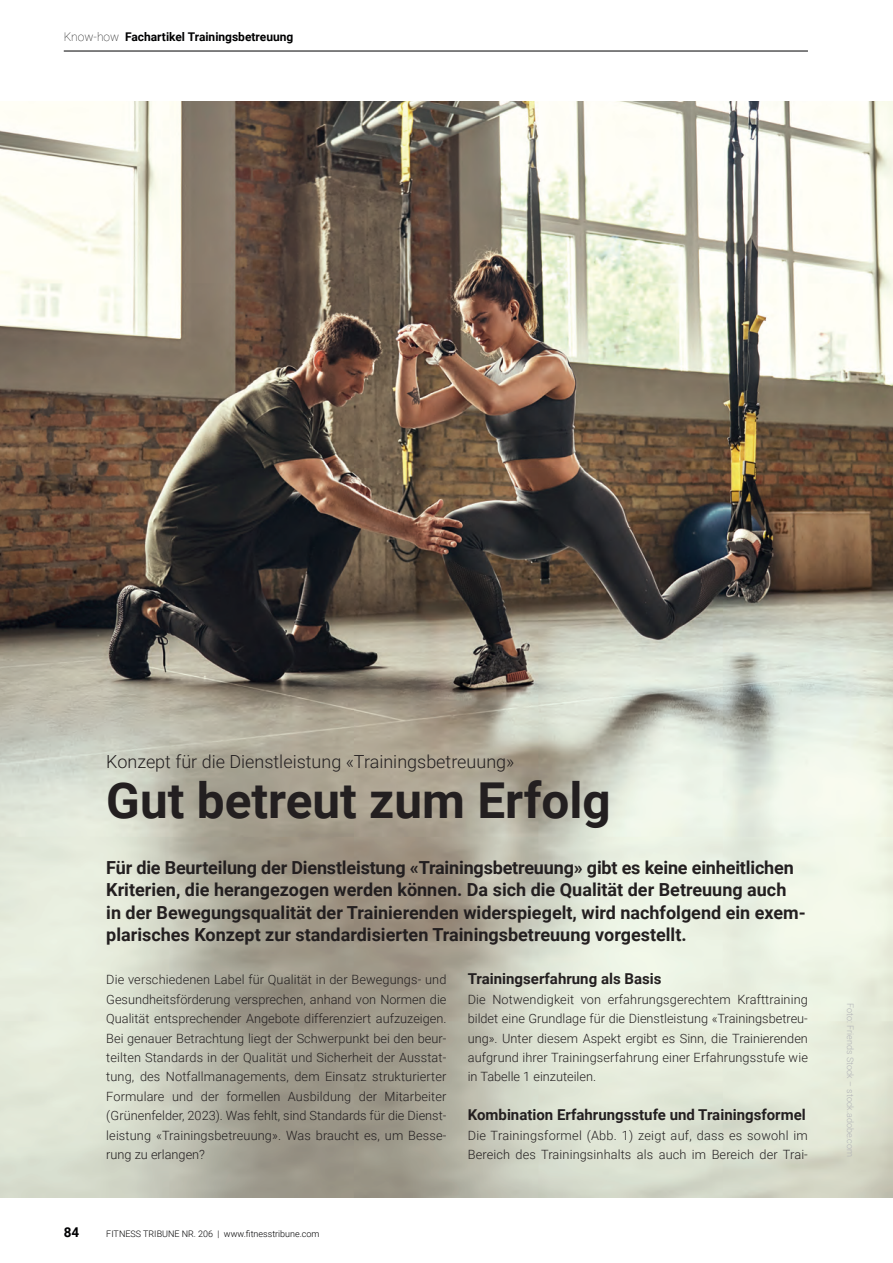
<style>
.page{position:relative;width:893px;height:1263px;background:#fff}
.page>*{position:absolute;margin:0;border:0;box-sizing:border-box;transform-origin:0 0}
.t1{font:700 49.5px "Roboto";color:#231f20}
.t2{font:700 18px/22.5px "Roboto";color:#231f20}
.t3{font:300 18px "Roboto";color:#231f20}
.t4{font:700 15px "Roboto";color:#231f20}
.t5{font:700 13.5px "Roboto";color:#000002}
.t6{font:300 12.75px/19.4px "Roboto";letter-spacing:.01em;color:#231f20;text-align:justify}
.t7{font:700 12px "Roboto";color:#000002}
.t8{font:300 9px "Roboto";color:#000002}
.t9{font:300 9px "Roboto";color:#b2b3b7}
.s1{font-weight:100}
</style>
<div class="page">
<hr style="left:64px;top:51px;width:744px;height:1px;background:#000002">
<img style="left:0;top:101px;width:893px;height:1097px">
<p class="t7" style="left:64px;top:28px;width:231px"><span class="s1">Know-how</span> Fachartikel Trainingsbetreuung</p>
<h2 class="t3" style="left:106px;top:749px;width:410px">Konzept für die Dienstleistung «Trainingsbetreuung»</h2>
<h1 class="t1" style="left:106px;top:765px;width:506px">Gut betreut zum Erfolg</h1>
<p class="t2" style="left:106px;top:855px;width:701px">Für die Beurteilung der Dienstleistung «Trainingsbetreuung» gibt es keine einheitlichen Kriterien, die herangezogen werden können. Da sich die Qualität der Betreuung auch<br>in der Bewegungsqualität der Trainierenden widerspiegelt, wird nachfolgend ein exem&shy;plarisches Konzept zur standardisierten Trainingsbetreuung vorgestellt.</p>
<p class="t6" style="left:106px;top:970px;width:342px">Die verschiedenen Label für Qualität in der Bewegungs- und Gesundheitsförderung versprechen, anhand von Normen die Qualität entsprechender Angebote differenziert aufzuzeigen.<br>Bei genauer Betrachtung liegt der Schwerpunkt bei den beur&shy;teilten Standards in der Qualität und Sicherheit der Ausstat&shy;tung, des Notfallmanagements, dem Einsatz strukturierter Formulare und der formellen Ausbildung der Mitarbeiter (Grünenfelder, 2023). Was fehlt, sind Standards für die Dienst&shy;leistung «Trainingsbetreuung». Was braucht es, um Besse&shy;rung zu erlangen?</p>
<p class="t4" style="left:468px;top:968px;width:195px">Trainingserfahrung als Basis</p>
<p class="t6" style="left:468px;top:989px;width:342px">Die Notwendigkeit von erfahrungsgerechtem Krafttraining bildet eine Grundlage für die Dienstleistung «Trainingsbetreu&shy;ung». Unter diesem Aspekt ergibt es Sinn, die Trainierenden aufgrund ihrer Trainingserfahrung einer Erfahrungsstufe wie in Tabelle 1 einzuteilen.</p>
<p class="t4" style="left:468px;top:1104px;width:340px">Kombination Erfahrungsstufe und Trainingsformel</p>
<p class="t6" style="left:468px;top:1125px;width:342px">Die Trainingsformel (Abb. 1) zeigt auf, dass es sowohl im<br>Bereich des Trainingsinhalts als auch im Bereich der Trai-</p>
<p class="t5" style="left:64px;top:1222px;width:17px">84</p>
<p class="t8" style="left:106px;top:1227px;width:215px">FITNESS TRIBUNE NR. 206 | www.fitnesstribune.com</p>
<p class="t9" style="left:857px;top:1003px;width:155px;rotate:90deg">Foto: Friends Stock – stock.adobe.com</p>
</div>
